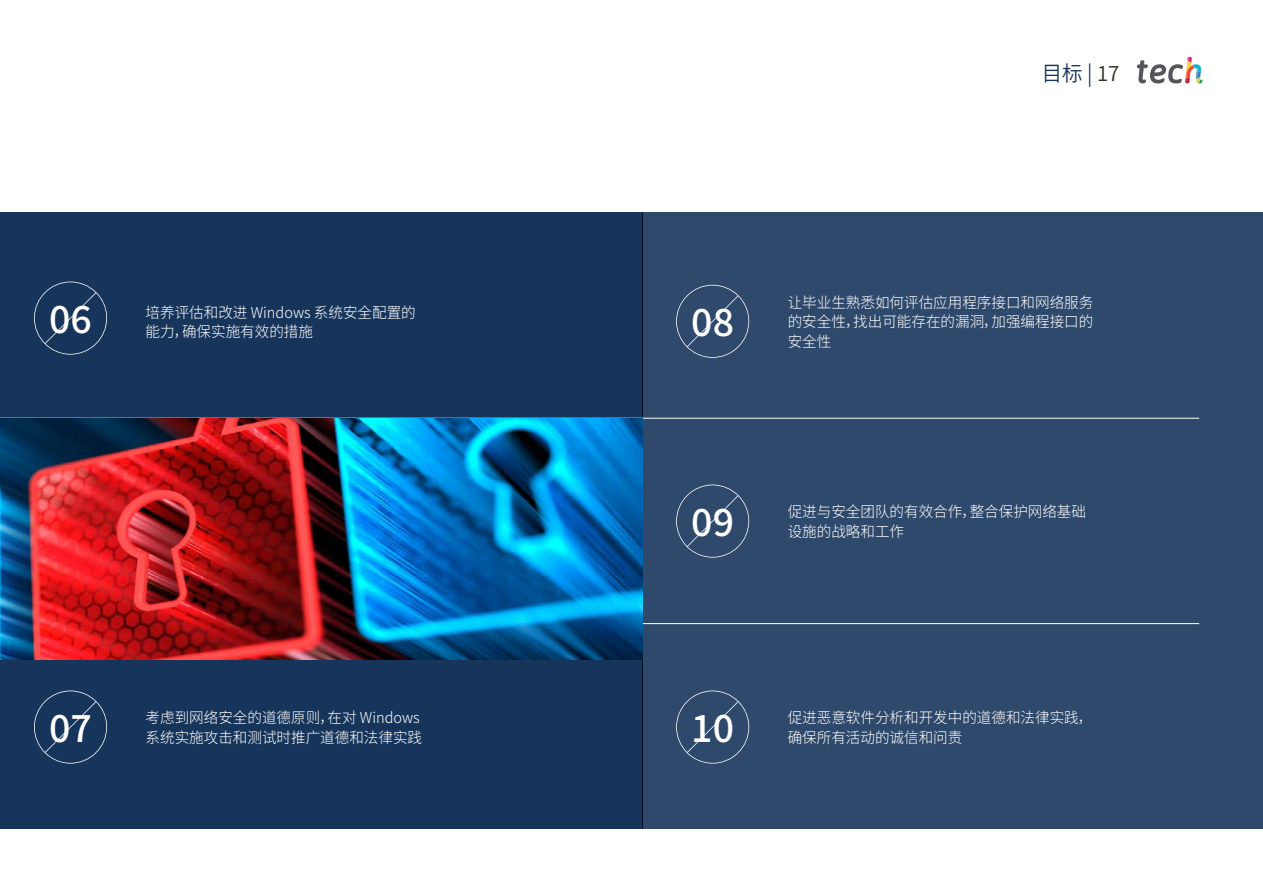
<style>
.page{position:relative;width:1263px;height:893px;background:#fff}
.page>*{position:absolute;margin:0;border:0;box-sizing:border-box;transform-origin:0 0}
.t1{font:500 37.5px "Source Han Sans CN";color:#fff}
.t2{font:21px "Source Han Sans CN";color:#1a355c}
.t3{font:300 15px/19.5px "Source Han Sans CN";color:#fff}
.s1{color:#312e20}
</style>
<div class="page">
<svg style="left:1137px;top:57px;width:65px;height:27px"></svg>
<div style="left:0;top:213px;width:642px;height:616px;background:#17355b"></div>
<div style="left:642px;top:213px;width:621px;height:616px;background:#2e496b"></div>
<svg style="left:34px;top:282px;width:73px;height:73px"></svg>
<svg style="left:676px;top:285px;width:73px;height:73px"></svg>
<svg style="left:34px;top:690px;width:73px;height:74px"></svg>
<svg style="left:676px;top:485px;width:73px;height:73px"></svg>
<svg style="left:676px;top:690px;width:73px;height:74px"></svg>
<hr style="left:0;top:418px;width:1199px;height:1px;background:#fff">
<hr style="left:0;top:623px;width:1199px;height:1px;background:#fff">
<img style="left:0;top:418px;width:642px;height:241px">
<h2 class="t2" style="left:1042px;top:61px;width:79px">目标 | <span class="s1">17</span></h2>
<p class="t3" style="left:146px;top:303px;width:272px">培养评估和改进 Windows 系统安全配置的能力，确保实施有效的措施</p>
<p class="t3" style="left:788px;top:293px;width:307px;text-align:justify">让毕业生熟悉如何评估应用程序接口和网络服务的安全性，找出可能存在的漏洞，加强编程接口的安全性</p>
<h1 class="t1" style="left:49px;top:298px;width:44px">06</h1>
<h1 class="t1" style="left:691px;top:301px;width:44px">08</h1>
<h1 class="t1" style="left:691px;top:501px;width:44px">09</h1>
<p class="t3" style="left:788px;top:502px;width:300px">促进与安全团队的有效合作，整合保护网络基础设施的战略和工作</p>
<h1 class="t1" style="left:49px;top:707px;width:44px">07</h1>
<p class="t3" style="left:146px;top:708px;width:278px">考虑到网络安全的道德原则，在对 Windows系统实施攻击和测试时推广道德和法律实践</p>
<p class="t3" style="left:788px;top:708px;width:306px">促进恶意软件分析和开发中的道德和法律实践，</p>
<h1 class="t1" style="left:691px;top:707px;width:44px">10</h1>
<p class="t3" style="left:788px;top:728px;width:176px">确保所有活动的诚信和问责</p>
</div>
